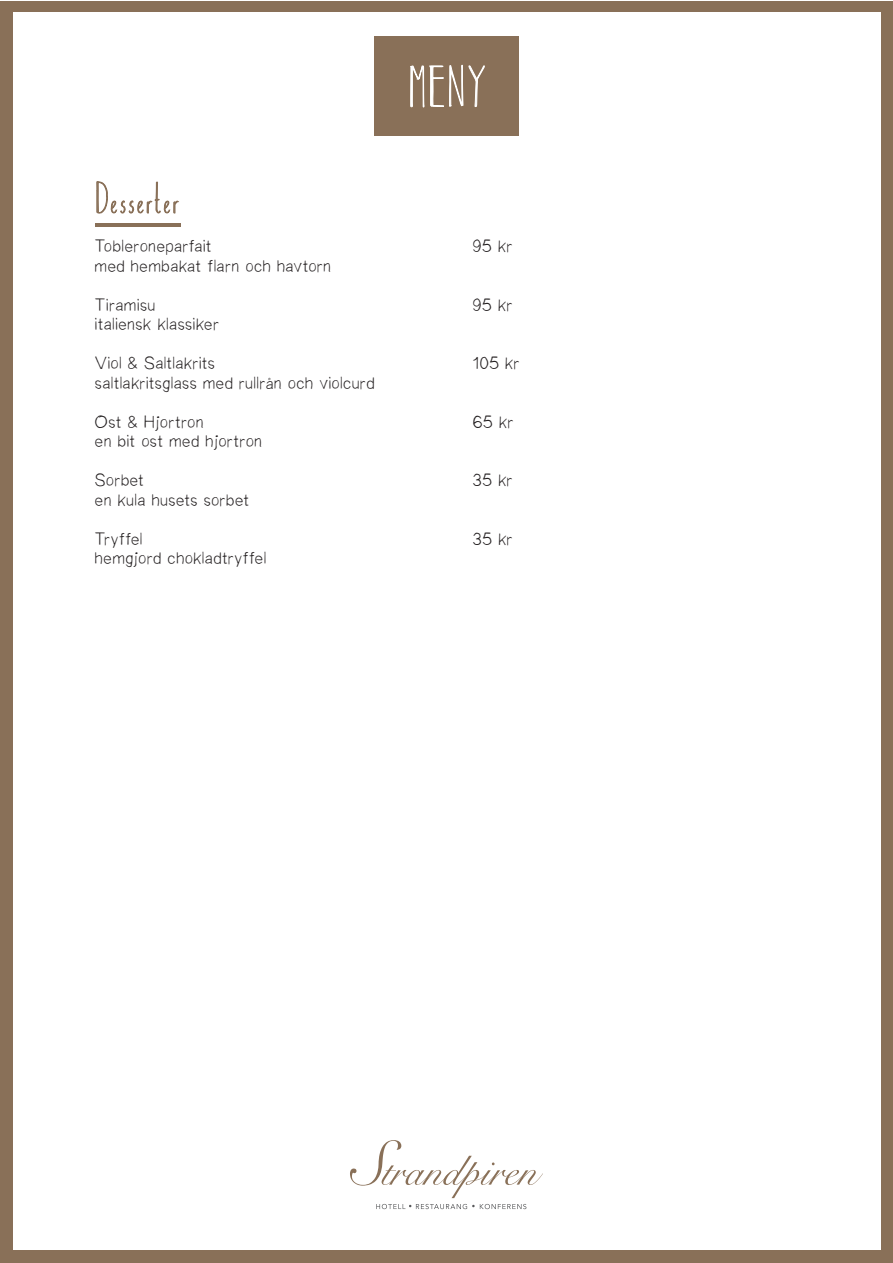
<style>
.page{position:relative;width:893px;height:1263px;background:#fff}
.page>*{position:absolute;margin:0;border:0;box-sizing:border-box;transform-origin:0 0}
.t1{font:58.5px "Adouliss";color:#fff}
.t2{font:45px "Adouliss";letter-spacing:-.01em;color:#897058}
.t3{font:18px/39px "Habel";letter-spacing:-.005em;color:#231f20}
</style>
<div class="page">
<div style="left:0;top:1px;width:892px;height:1262px;background:#897058"></div>
<div style="left:13px;top:13px;width:867px;height:1237px;background:#fff"></div>
<div style="left:374px;top:36px;width:145px;height:100px;background:#897058"></div>
<hr style="left:95px;top:223px;width:86px;height:4px;background:#897058">
<svg style="left:350px;top:1140px;width:193px;height:58px"></svg>
<svg style="left:376px;top:1204px;width:150px;height:5px"></svg>
<svg style="left:97px;top:181px;width:81px;height:33px"></svg>
<svg style="left:410px;top:64px;width:75px;height:44px"></svg>
<h1 class="t1" style="left:408px;top:56px;width:81px">MENY</h1>
<h2 class="t2" style="left:95px;top:174px;width:87px">Desserter</h2>
<p class="t3" style="left:95px;top:226px;width:119px">Tobleroneparfait</p>
<p class="t3" style="left:473px;top:226px;width:42px">95 kr</p>
<p class="t3" style="left:95px;top:245px;width:238px">med hembakat flarn och havtorn<br>Tiramisu</p>
<p class="t3" style="left:473px;top:284px;width:42px">95 kr</p>
<p class="t3" style="left:95px;top:304px;width:126px">italiensk klassiker<br>Viol &amp; Saltlakrits</p>
<p class="t3" style="left:95px;top:362px;width:282px">saltlakritsglass med rullrån och violcurd<br>Ost &amp; Hjortron</p>
<p class="t3" style="left:95px;top:421px;width:169px">en bit ost med hjortron<br>Sorbet</p>
<p class="t3" style="left:95px;top:479px;width:156px">en kula husets sorbet<br>Tryffel</p>
<p class="t3" style="left:95px;top:538px;width:173px">hemgjord chokladtryffel</p>
<p class="t3" style="left:473px;top:343px;width:49px">105 kr</p>
<p class="t3" style="left:473px;top:401px;width:43px">65 kr</p>
<p class="t3" style="left:473px;top:460px;width:42px">35 kr</p>
<p class="t3" style="left:473px;top:518px;width:42px">35 kr</p>
</div>
